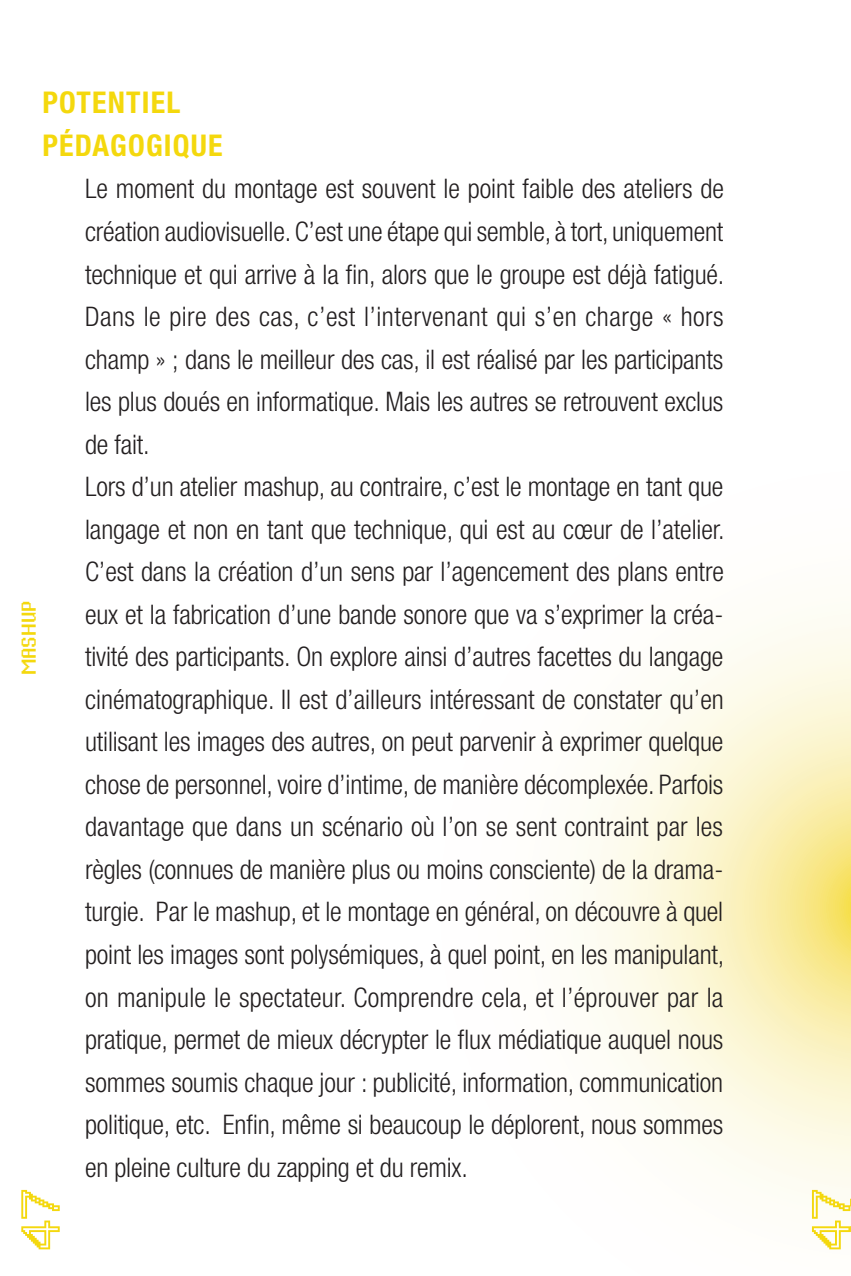
<style>
.page{position:relative;width:851px;height:1276px;background:#fff}
.page>*{position:absolute;margin:0;border:0;box-sizing:border-box;transform-origin:0 0}
.t1{font:60px "Terminal Grotesque Open";color:#f4d80d}
.partie_copie_2{font:700 condensed 30px "Helvetica Neue LT Std";letter-spacing:.04em;color:#f4d80d}
.texte_courant{font:300 condensed 27px/42.6px "Helvetica Neue LT Std";letter-spacing:-.005em;color:#231f20;text-align:justify}
.t2{font:20.4px "VTF Mister Pixel";color:#f4d80d}
</style>
<div class="page">
<svg style="left:578px;top:609px;width:272px;height:597px"></svg>
<p class="t2" style="left:16px;top:675px;width:76px;rotate:-90deg">MASHUP</p>
<p class="partie_copie_2" style="left:43px;top:85px;width:139px">POTENTIEL</p>
<p class="partie_copie_2" style="left:43px;top:127px;width:181px">PÉDAGOGIQUE</p>
<p class="texte_courant" style="left:85px;top:167px;width:640px">Le moment du montage est souvent le point faible des ateliers de création audiovisuelle. C’est une étape qui semble, à tort, uniquement technique et qui arrive à la fin, alors que le groupe est déjà fatigué.<br>Dans le pire des cas, c’est l’intervenant qui s’en charge « hors champ » ; dans le meilleur des cas, il est réalisé par les participants les plus doués en informatique. Mais les autres se retrouvent exclus de fait.</p>
<p class="texte_courant" style="left:85px;top:465px;width:641px">Lors d’un atelier mashup, au contraire, c’est le montage en tant que langage et non en tant que technique, qui est au cœur de l’atelier.<br>C’est dans la création d’un sens par l’agencement des plans entre eux et la fabrication d’une bande sonore que va s’exprimer la créa&shy;tivité des participants. On explore ainsi d’autres facettes du langage cinématographique. Il est d’ailleurs intéressant de constater qu’en utilisant les images des autres, on peut parvenir à exprimer quelque chose de personnel, voire d’intime, de manière décomplexée. Parfois davantage que dans un scénario où l’on se sent contraint par les règles (connues de manière plus ou moins consciente) de la drama&shy;turgie. Par le mashup, et le montage en général, on découvre à quel point les images sont polysémiques, à quel point, en les manipulant, on manipule le spectateur. Comprendre cela, et l’éprouver par la pratique, permet de mieux décrypter le flux médiatique auquel nous sommes soumis chaque jour : publicité, information, communication politique, etc. Enfin, même si beaucoup le déplorent, nous sommes en pleine culture du zapping et du remix.</p>
<p class="t1" style="left:6px;top:1250px;width:66px;rotate:-90deg">47</p>
<h1 class="t1" style="left:796px;top:1250px;width:66px;rotate:-90deg">47</h1>
</div>
